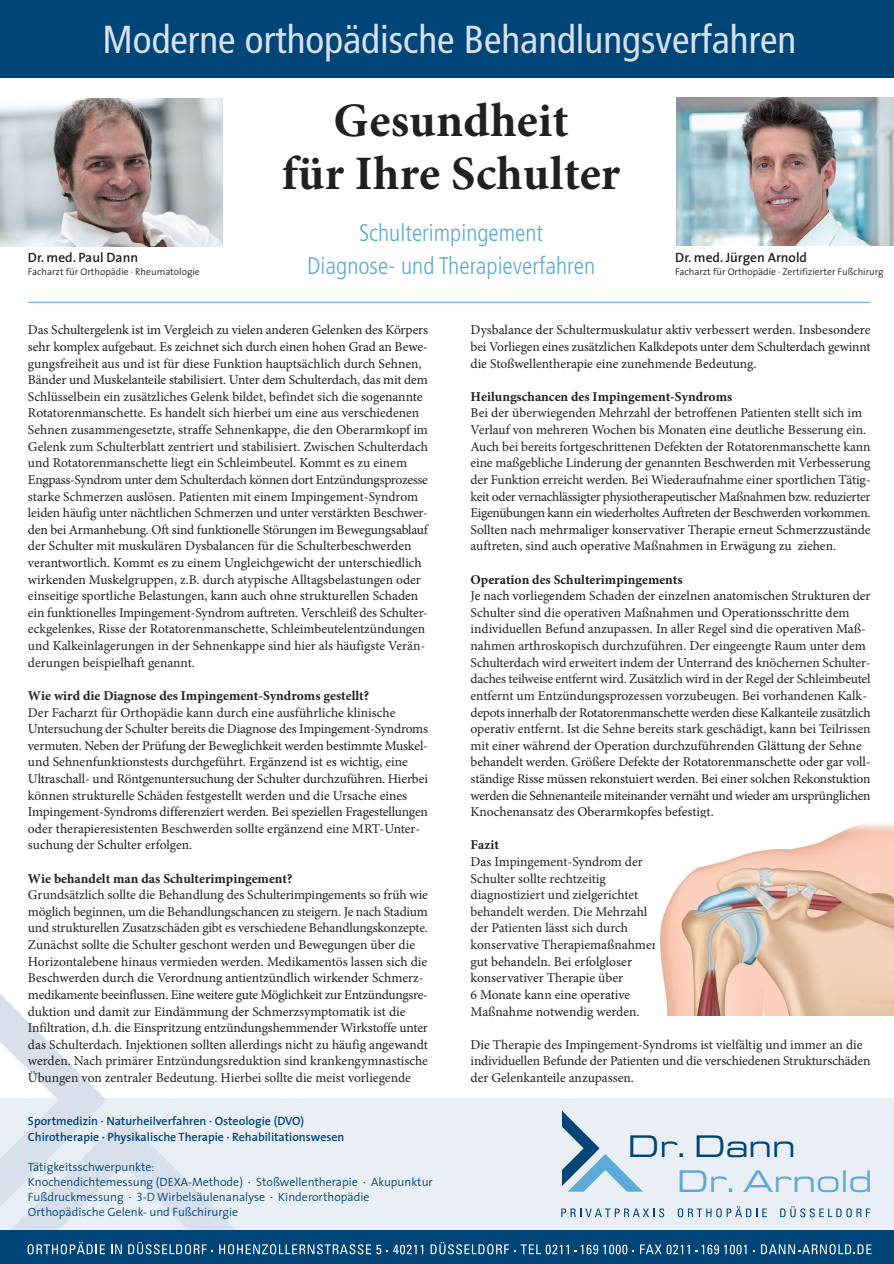
<style>
.page{position:relative;width:894px;height:1264px;background:#fff}
.page>*{position:absolute;margin:0;border:0;box-sizing:border-box;transform-origin:0 0}
.t1{font:700 48px/52.8px "Minion Pro";letter-spacing:.005em;color:#231f20;text-align:center}
.t2{font:condensed 39px "Frutiger";color:#d8e0ec}
.t3{font:29.85px "Eurostile Extended Two";color:#5da9d7}
.t4{font:29.85px "Eurostile Extended Two";color:#004577}
.t5{font:300 condensed 24px/33.6px "Frutiger";color:#5da9d7;text-align:center}
.t6{font:13.5px/16.6px "Minion Pro";letter-spacing:-.005em;color:#231f20}
.t7{font:700 13.5px "Minion Pro";color:#231f20}
.t8{font:600 13.5px "The Sans";color:#231f20}
.t9{font:300 12px/15.1px "The Sans";color:#004577}
.t10{font:600 12px/15.1px "The Sans";color:#004577}
.t11{font:300 9.75px "The Sans";color:#231f20}
.s1{font-family:"The Sans Semi Light Caps";font-weight:400}
</style>
<div class="page">
<div style="left:0;top:0;width:893px;height:78px;background:#004577"></div>
<div style="left:0;top:1097px;width:893px;height:132px;background:#eaeff5"></div>
<svg style="left:0;top:994px;width:236px;height:235px"></svg>
<div style="left:0;top:1229px;width:893px;height:34px;background:#004577"></div>
<hr style="left:28px;top:302px;width:842px;height:1px;background:#5da9d7">
<img style="left:676px;top:98px;width:217px;height:148px">
<img style="left:0;top:98px;width:222px;height:148px">
<svg style="left:561px;top:1208px;width:103px;height:9px"></svg>
<svg style="left:677px;top:1206px;width:89px;height:11px"></svg>
<svg style="left:780px;top:1206px;width:89px;height:11px"></svg>
<svg style="left:562px;top:1110px;width:80px;height:81px"></svg>
<svg style="left:28px;top:1241px;width:77px;height:13px"></svg>
<svg style="left:111px;top:1244px;width:11px;height:10px"></svg>
<svg style="left:128px;top:1241px;width:85px;height:13px"></svg>
<svg style="left:219px;top:1244px;width:204px;height:10px"></svg>
<svg style="left:430px;top:1241px;width:316px;height:13px"></svg>
<svg style="left:761px;top:1244px;width:110px;height:10px"></svg>
<img style="left:660px;top:823px;width:233px;height:192px">
<h2 class="t2" style="left:102px;top:24px;width:695px">Moderne orthopädische Behandlungsverfahren</h2>
<p class="t8" style="left:28px;top:252px;width:112px">Dr. med. Paul Dann</p>
<p class="t11" style="left:28px;top:267px;width:173px">Facharzt für Orthopädie · Rheumatologie</p>
<h1 class="t1" style="left:282px;top:98px;width:340px">Gesundheit<br>für Ihre Schulter</h1>
<h3 class="t5" style="left:307px;top:217px;width:289px">Schulterimpingement<br>Diagnose- und Therapieverfahren</h3>
<p class="t8" style="left:675px;top:252px;width:133px">Dr. med. Jürgen Arnold</p>
<p class="t11" style="left:675px;top:267px;width:210px">Facharzt für Orthopädie · Zertifizierter Fußchirurg</p>
<p class="t6" style="left:28px;top:323px;width:401px">Das Schultergelenk ist im Vergleich zu vielen anderen Gelenken des Körpers sehr komplex aufgebaut. Es zeichnet sich durch einen hohen Grad an Bewe&shy;gungsfreiheit aus und ist für diese Funktion hauptsächlich durch Sehnen, Bänder und Muskelanteile stabilisiert. Unter dem Schulterdach, das mit dem Schlüsselbein ein zusätzliches Gelenk bildet, befindet sich die sogenannte Rotatorenmanschette. Es handelt sich hierbei um eine aus verschiedenen Sehnen zusammengesetzte, straffe Sehnenkappe, die den Oberarmkopf im Gelenk zum Schulterblatt zentriert und stabilisiert. Zwischen Schulterdach und Rotatorenmanschette liegt ein Schleimbeutel. Kommt es zu einem Engpass-Syndrom unter dem Schulterdach können dort Entzündungsprozesse starke Schmerzen auslösen. Patienten mit einem Impingement-Syndrom leiden häufig unter nächtlichen Schmerzen und unter verstärkten Beschwer&shy;den bei Armanhebung. Oft sind funktionelle Störungen im Bewegungsablauf der Schulter mit muskulären Dysbalancen für die Schulterbeschwerden verantwortlich. Kommt es zu einem Ungleichgewicht der unterschiedlich wirkenden Muskelgruppen, z.B. durch atypische Alltagsbelastungen oder einseitige sportliche Belastungen, kann auch ohne strukturellen Schaden ein funktionelles Impingement-Syndrom auftreten. Verschleiß des Schulter&shy;eckgelenkes, Risse der Rotatorenmanschette, Schleimbeutelentzündungen und Kalkeinlagerungen in der Sehnenkappe sind hier als häufigste Verän&shy;derungen beispielhaft genannt.</p>
<p class="t7" style="left:28px;top:690px;width:342px">Wie wird die Diagnose des Impingement-Syndroms gestellt?</p>
<p class="t6" style="left:28px;top:705px;width:401px">Der Facharzt für Orthopädie kann durch eine ausführliche klinische Untersuchung der Schulter bereits die Diagnose des Impingement-Syndroms vermuten. Neben der Prüfung der Beweglichkeit werden bestimmte Muskel&shy;und Sehnenfunktionstests durchgeführt. Ergänzend ist es wichtig, eine Ultraschall- und Röntgenuntersuchung der Schulter durchzuführen. Hierbei können strukturelle Schäden festgestellt werden und die Ursache eines Impingement-Syndroms differenziert werden. Bei speziellen Fragestellungen oder therapieresistenten Beschwerden sollte ergänzend eine MRT-Unter&shy;suchung der Schulter erfolgen.</p>
<p class="t7" style="left:28px;top:873px;width:266px">Wie behandelt man das Schulterimpingement?</p>
<p class="t6" style="left:28px;top:887px;width:401px">Grundsätzlich sollte die Behandlung des Schulterimpingements so früh wie möglich beginnen, um die Behandlungschancen zu steigern. Je nach Stadium und strukturellen Zusatzschäden gibt es verschiedene Behandlungskonzepte.<br>Zunächst sollte die Schulter geschont werden und Bewegungen über die Horizontalebene hinaus vermieden werden. Medikamentös lassen sich die Beschwerden durch die Verordnung antientzündlich wirkender Schmerz&shy;medikamente beeinflussen. Eine weitere gute Möglichkeit zur Entzündungsre&shy;duktion und damit zur Eindämmung der Schmerzsymptomatik ist die Infiltration, d.h. die Einspritzung entzündungshemmender Wirkstoffe unter das Schulterdach. Injektionen sollten allerdings nicht zu häufig angewandt werden. Nach primärer Entzündungsreduktion sind krankengymnastische Übungen von zentraler Bedeutung. Hierbei sollte die meist vorliegende</p>
<p class="t10" style="left:28px;top:1114px;width:318px">Sportmedizin · Naturheilverfahren · Osteologie (DVO)<br>Chirotherapie · Physikalische Therapie · Rehabilitationswesen</p>
<p class="t9" style="left:28px;top:1159px;width:406px">Tätigkeitsschwerpunkte:<br>Knochendichtemessung (DEXA-Methode) · Stoßwellentherapie · Akupunktur Fußdruckmessung · <span class="s1">3</span>-D Wirbelsäulenanalyse · Kinderorthopädie Orthopädische Gelenk- und Fußchirurgie</p>
<p class="t6" style="left:470px;top:323px;width:401px;text-align:justify">Dysbalance der Schultermuskulatur aktiv verbessert werden. Insbesondere bei Vorliegen eines zusätzlichen Kalkdepots unter dem Schulterdach gewinnt die Stoßwellentherapie eine zunehmende Bedeutung.</p>
<p class="t7" style="left:470px;top:391px;width:263px">Heilungschancen des Impingement-Syndroms</p>
<p class="t6" style="left:470px;top:406px;width:401px">Bei der überwiegenden Mehrzahl der betroffenen Patienten stellt sich im Verlauf von mehreren Wochen bis Monaten eine deutliche Besserung ein.<br>Auch bei bereits fortgeschrittenen Defekten der Rotatorenmanschette kann eine maßgebliche Linderung der genannten Beschwerden mit Verbesserung der Funktion erreicht werden. Bei Wiederaufnahme einer sportlichen Tätig&shy;keit oder vernachlässigter physiotherapeutischer Maßnahmen bzw. reduzierter Eigenübungen kann ein wiederholtes Auftreten der Beschwerden vorkommen.<br>Sollten nach mehrmaliger konservativer Therapie erneut Schmerzzustände auftreten, sind auch operative Maßnahmen in Erwägung zu ziehen.</p>
<p class="t7" style="left:470px;top:574px;width:213px">Operation des Schulterimpingements</p>
<p class="t6" style="left:470px;top:588px;width:401px">Je nach vorliegendem Schaden der einzelnen anatomischen Strukturen der Schulter sind die operativen Maßnahmen und Operationsschritte dem individuellen Befund anzupassen. In aller Regel sind die operativen Maß&shy;nahmen arthroskopisch durchzuführen. Der eingeengte Raum unter dem Schulterdach wird erweitert indem der Unterrand des knöchernen Schulter&shy;daches teilweise entfernt wird. Zusätzlich wird in der Regel der Schleimbeutel entfernt um Entzündungsprozessen vorzubeugen. Bei vorhandenen Kalk&shy;depots innerhalb der Rotatorenmanschette werden diese Kalkanteile zusätzlich operativ entfernt. Ist die Sehne bereits stark geschädigt, kann bei Teilrissen mit einer während der Operation durchzuführenden Glättung der Sehne behandelt werden. Größere Defekte der Rotatorenmanschette oder gar voll&shy;ständige Risse müssen rekonstuiert werden. Bei einer solchen Rekonstuktion werden die Sehnenanteile miteinander vernäht und wieder am ursprünglichen Knochenansatz des Oberarmkopfes befestigt.</p>
<p class="t7" style="left:470px;top:839px;width:30px">Fazit</p>
<p class="t6" style="left:470px;top:854px;width:190px">Das Impingement-Syndrom der<br>Schulter sollte rechtzeitig diagnostiziert und zielgerichtet behandelt werden. Die Mehrzahl der Patienten lässt sich durch konservative Therapiemaßnahmen gut behandeln. Bei erfolgloser konservativer Therapie über<br>6 Monate kann eine operative<br>Maßnahme notwendig werden.</p>
<p class="t6" style="left:470px;top:1037px;width:401px">Die Therapie des Impingement-Syndroms ist vielfältig und immer an die individuellen Befunde der Patienten und die verschiedenen Strukturschäden der Gelenkanteile anzupassen.</p>
<h3 class="t4" style="left:627px;top:1134px;width:169px">Dr. Dann</h3>
<h3 class="t3" style="left:676px;top:1169px;width:197px">Dr. Arnold</h3>
</div>
